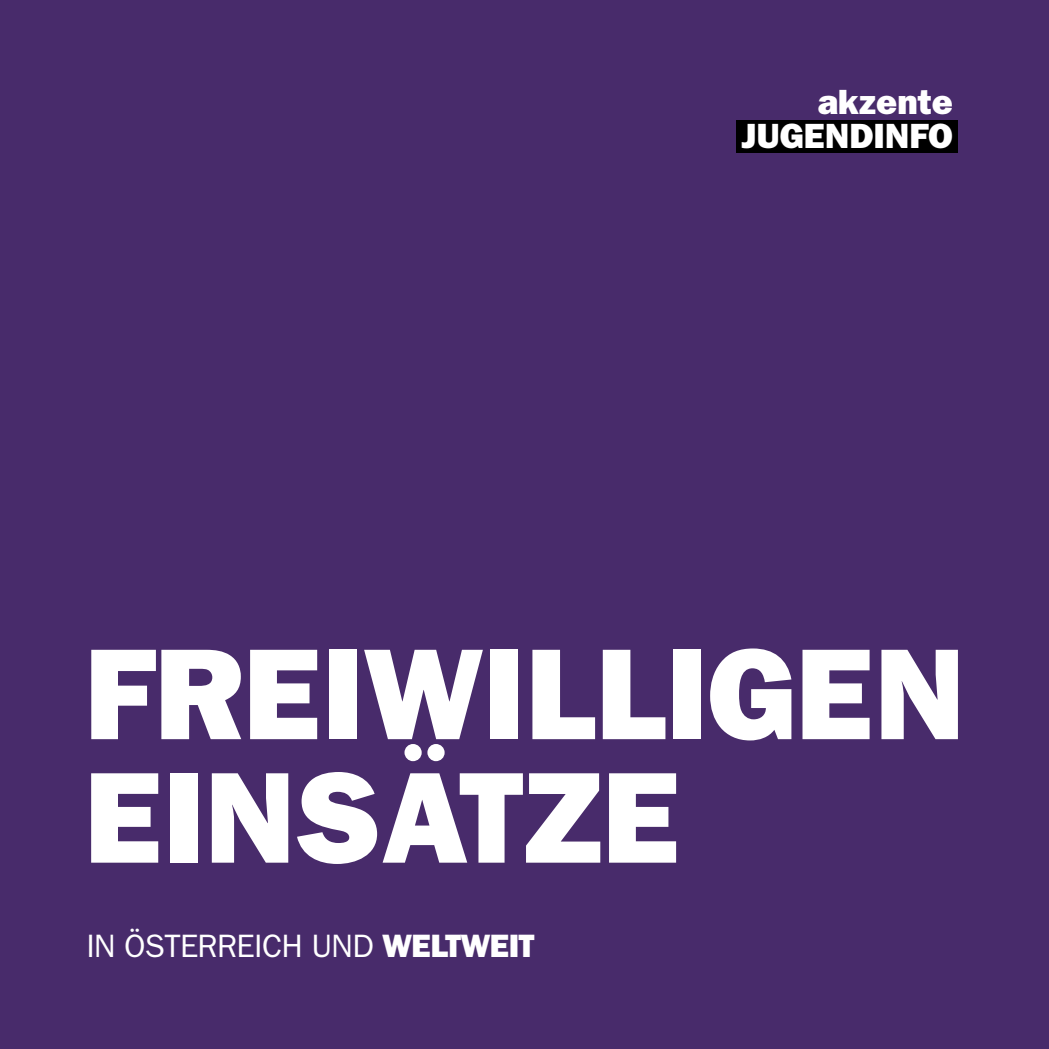
<style>
.page{position:relative;width:1049px;height:1049px;background:#482b6b}
.page>*{position:absolute;margin:0;border:0;box-sizing:border-box;transform-origin:0 0}
.t1{font:130.25px/123.5px "ITC Franklin Gothic Std Hvy";color:#fff}
.t2{font:35.25px/34.2px "ITC Franklin Gothic Std Hvy";color:#fff;text-align:right}
.t3{font:32.5px "ITC Franklin Gothic Std";letter-spacing:-.02em;color:#fff}
.s1{font-family:"ITC Franklin Gothic Std Hvy"}
</style>
<div class="page">
<div style="left:736px;top:120px;width:221px;height:32px;background:#000"></div>
<p class="t2" style="left:741px;top:85px;width:213px">akzente<br>JUGENDINFO</p>
<h1 class="t1" style="left:84px;top:633px;width:882px">FREIWILLIGEN<br>EINSÄTZE</h1>
<p class="t3" style="left:86px;top:927px;width:450px">IN ÖSTERREICH UND <span class="s1">WELTWEIT</span></p>
</div>
